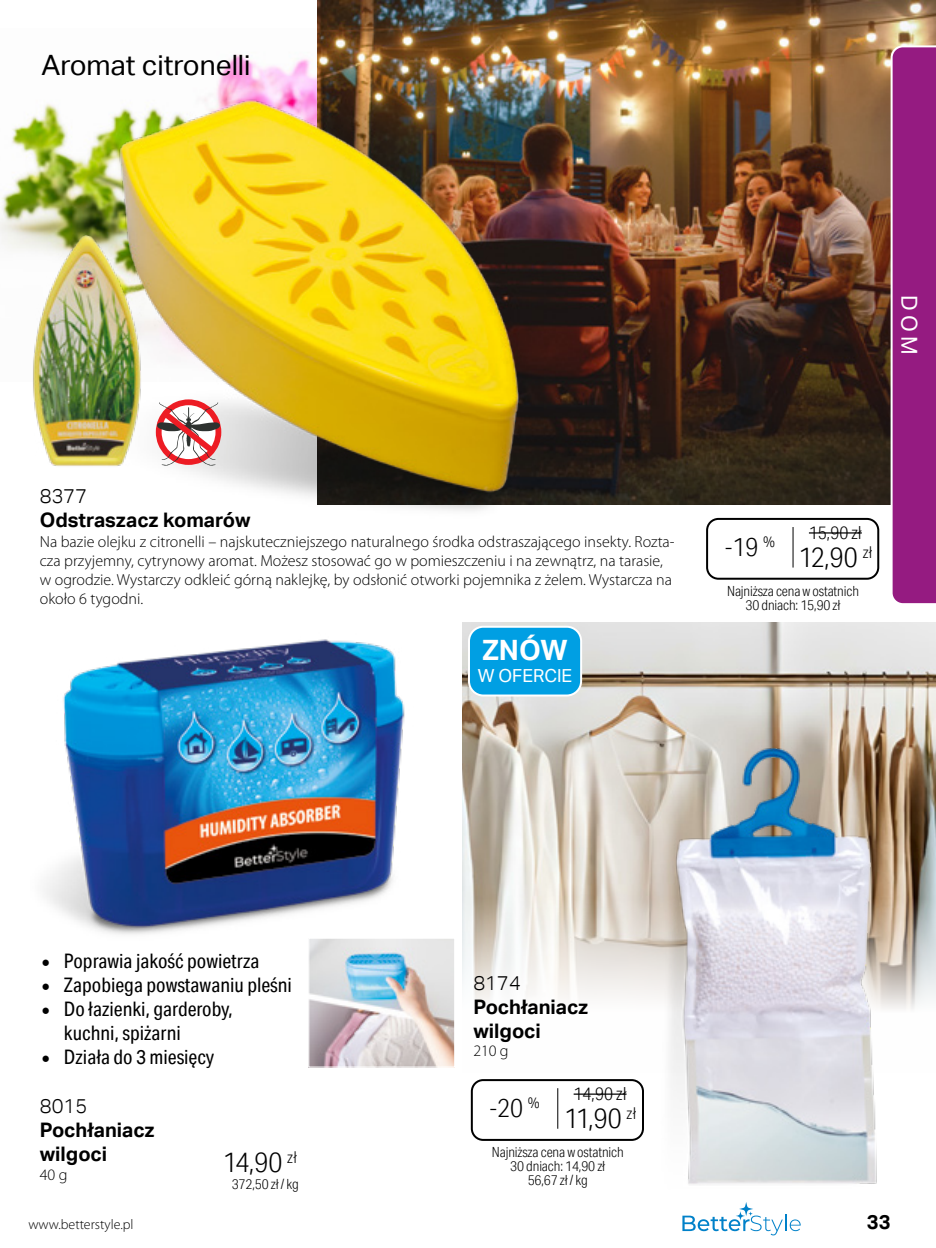
<style>
.page{position:relative;width:936px;height:1248px;background:#fff}
.page>*{position:absolute;margin:0;border:0;box-sizing:border-box;transform-origin:0 0}
.t1{font:300 28px "Aktiv Grotesk Cd";letter-spacing:-.025em;color:#000}
.t2{font:28px "Aktiv Grotesk";color:#000}
.t3{font:700 28px "Aktiv Grotesk";color:#fff}
.t4{font:300 26px "Aktiv Grotesk Cd";color:#000}
.t5{font:22px "Aktiv Grotesk";color:#fff}
.t6{font:20px/24px "Aktiv Grotesk Cd";color:#000}
.t7{font:700 20px/24px "Aktiv Grotesk";color:#000}
.t8{font:300 20px "Aktiv Grotesk";color:#000}
.t9{font:300 18px "Aktiv Grotesk Cd";color:#000}
.t10{font:18px "Aktiv Grotesk";color:#fff}
.t11{font:300 16px/19.2px "Myriad Pro";color:#000}
.t12{font:300 14px/14px "Aktiv Grotesk Cd";letter-spacing:-.01em;color:#000;text-align:center}
.t13{font:300 14px "Myriad Pro";color:#000}
.s1{font-family:"Minion Pro";font-size:24px}
</style>
<div class="page">
<img style="left:1px;top:104px;width:69px;height:112px">
<img style="left:462px;top:622px;width:473px;height:382px">
<img style="left:44px;top:639px;width:361px;height:296px">
<img style="left:310px;top:939px;width:143px;height:126px">
<div style="left:308px;top:937px;width:147px;height:130px;border:1px solid #fff"></div>
<img style="left:638px;top:729px;width:293px;height:494px">
<div style="left:469px;top:626px;width:112px;height:69px;background:#009fe3;border-radius:14px"></div>
<div style="left:468px;top:625px;width:114px;height:71px;border:2px solid #fff;border-radius:14px"></div>
<img style="left:317px;top:0;width:618px;height:505px">
<img style="left:70px;top:28px;width:506px;height:483px">
<img style="left:0;top:216px;width:166px;height:274px">
<svg style="left:156px;top:399px;width:65px;height:66px"></svg>
<div style="left:472px;top:1079px;width:171px;height:60px;background:#fff;border-radius:11px"></div>
<div style="left:471px;top:1078px;width:173px;height:62px;border:2px solid #000;border-radius:11px"></div>
<hr style="left:573px;top:1093px;width:53px;height:1px;background:#000">
<hr style="left:557px;top:1088px;width:1px;height:40px;background:#000">
<div style="left:706px;top:518px;width:173px;height:61px;border:2px solid #000;border-radius:11px"></div>
<hr style="left:808px;top:532px;width:53px;height:1px;background:#000">
<hr style="left:792px;top:527px;width:1px;height:40px;background:#000">
<svg style="left:889px;top:44px;width:46px;height:560px;background:#992985"></svg>
<svg style="left:682px;top:1201px;width:118px;height:34px"></svg>
<h1 class="t2" style="left:41px;top:49px;width:210px">Aromat citronelli</h1>
<h3 class="t5" style="left:921px;top:295px;width:61px;rotate:90deg">DOM</h3>
<p class="t8" style="left:40px;top:484px;width:49px">8377</p>
<p class="t7" style="left:40px;top:508px;width:212px">Odstraszacz komarów</p>
<p class="t11" style="left:40px;top:531px;width:636px">Na bazie olejku z citronelli – najskuteczniejszego naturalnego środka odstraszającego insekty. Rozta&shy;cza przyjemny, cytrynowy aromat. Możesz stosować go w pomieszczeniu i na zewnątrz, na tarasie, w ogrodzie. Wystarczy odkleić górną naklejkę, by odsłonić otworki pojemnika z żelem. Wystarcza na około 6 tygodni.</p>
<h1 class="t3" style="left:482px;top:634px;width:86px">ZNÓW</h1>
<p class="t10" style="left:477px;top:665px;width:96px">W OFERCIE</p>
<p class="t9" style="left:808px;top:522px;width:54px">15,90 zł</p>
<h1 class="t1" style="left:798px;top:541px;width:75px">12,90 <sup>zł</sup></h1>
<p class="t12" style="left:727px;top:584px;width:133px">Najniższa cena w ostatnich<br>30 dniach: 15,90 zł</p>
<h2 class="t4" style="left:724px;top:531px;width:52px">-19 <sup>%</sup></h2>
<p class="t6" style="left:41px;top:948px;width:220px"><span class="s1">•</span> Poprawia jakość powietrza</p>
<p class="t6" style="left:41px;top:972px;width:252px"><span class="s1">•</span> Zapobiega powstawaniu pleśni</p>
<p class="t6" style="left:64px;top:996px;width:171px;text-indent:-23px"><span class="s1">•</span> Do łazienki, garderoby, kuchni, spiżarni</p>
<p class="t6" style="left:41px;top:1044px;width:174px"><span class="s1">•</span> Działa do 3 miesięcy</p>
<p class="t8" style="left:40px;top:1093px;width:49px">8015</p>
<p class="t7" style="left:40px;top:1117px;width:116px">Pochłaniacz wilgoci</p>
<p class="t11" style="left:40px;top:1164px;width:29px">40 g</p>
<h1 class="t1" style="left:223px;top:1145px;width:75px">14,90 <sup>zł</sup></h1>
<p class="t12" style="left:232px;top:1177px;width:69px">372,50 zł / kg</p>
<p class="t8" style="left:473px;top:971px;width:49px">8174</p>
<p class="t7" style="left:473px;top:994px;width:116px">Pochłaniacz wilgoci</p>
<p class="t11" style="left:473px;top:1040px;width:36px">210 g</p>
<p class="t9" style="left:573px;top:1083px;width:54px">14,90 zł</p>
<h1 class="t1" style="left:564px;top:1101px;width:74px">11,90 <sup>zł</sup></h1>
<p class="t12" style="left:492px;top:1144px;width:133px">Najniższa cena w ostatnich<br>30 dniach: 14,90 zł<br>56,67 zł / kg</p>
<h2 class="t4" style="left:489px;top:1092px;width:52px">-20 <sup>%</sup></h2>
<p class="t13" style="left:28px;top:1216px;width:107px">www.betterstyle.pl</p>
<p class="t7" style="left:866px;top:1209px;width:25px">33</p>
</div>
